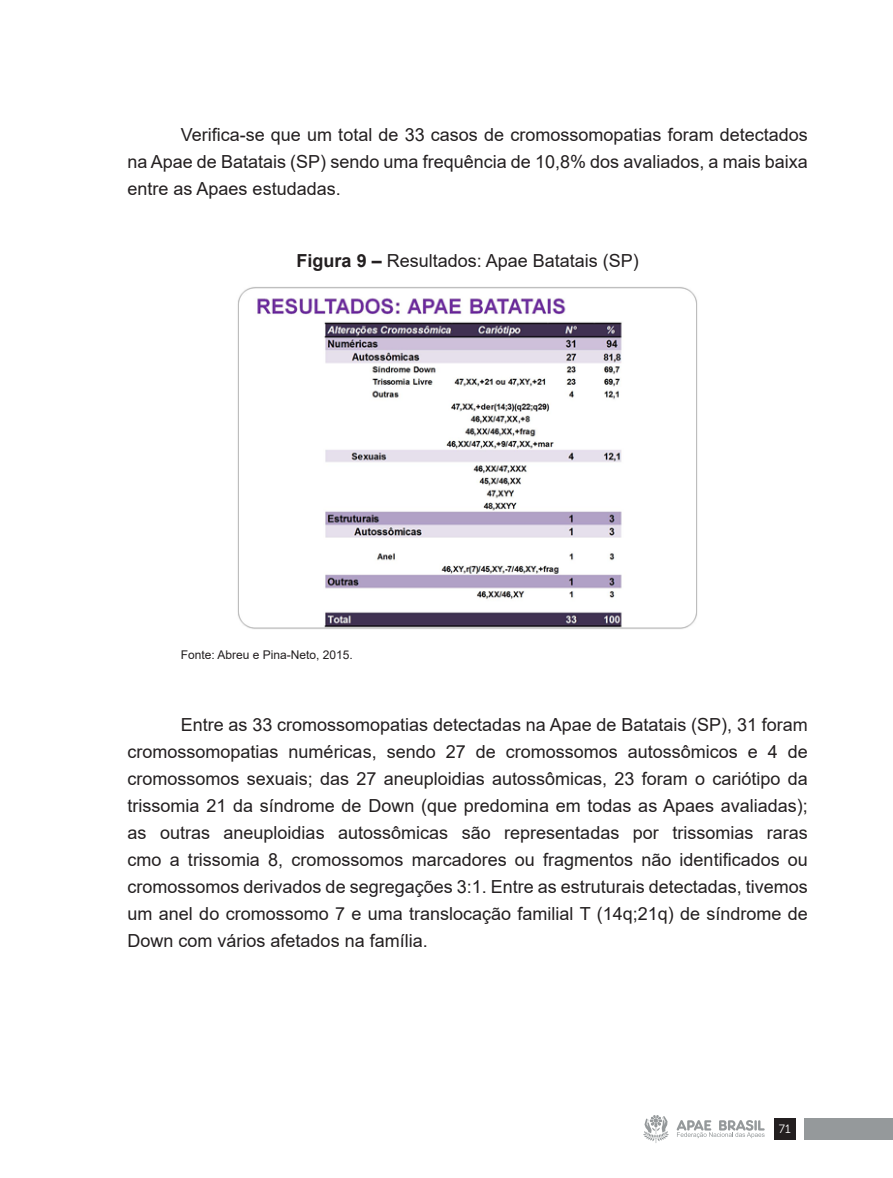
<style>
.page{position:relative;width:893px;height:1178px;background:#fff}
.page>*{position:absolute;margin:0;border:0;box-sizing:border-box;transform-origin:0 0}
.t1{font:18px/27px "Arial";color:#231f20;text-align:justify}
.t2{font:12px "Arial";color:#231f20}
.t3{font:12px "Museo Sans 300";color:#fff}
.s1{font-weight:700}
</style>
<div class="page">
<div style="left:774px;top:1118px;width:21px;height:22px;background:#231f20"></div>
<svg style="left:643px;top:1115px;width:26px;height:28px"></svg>
<svg style="left:677px;top:1120px;width:88px;height:18px"></svg>
<div style="left:804px;top:1118px;width:89px;height:22px;background:#95999b"></div>
<img style="left:237px;top:287px;width:461px;height:342px">
<p class="t1" style="left:128px;top:121px;width:682px;text-indent:53px">Verifica-se que um total de 33 casos de cromossomopatias foram detectados na Apae de Batatais (SP) sendo uma frequência de 10,8% dos avaliados, a mais baixa entre as Apaes estudadas.</p>
<p class="t1" style="left:297px;top:247px;width:344px"><span class="s1">Figura 9 –</span> Resultados: Apae Batatais (SP)</p>
<p class="t2" style="left:181px;top:647px;width:174px">Fonte: Abreu e Pina-Neto, 2015.</p>
<p class="t1" style="left:128px;top:711px;width:682px;text-indent:53px">Entre as 33 cromossomopatias detectadas na Apae de Batatais (SP), 31 foram cromossomopatias numéricas, sendo 27 de cromossomos autossômicos e 4 de cromossomos sexuais; das 27 aneuploidias autossômicas, 23 foram o cariótipo da trissomia 21 da síndrome de Down (que predomina em todas as Apaes avaliadas); as outras aneuploidias autossômicas são representadas por trissomias raras cmo a trissomia 8, cromossomos marcadores ou fragmentos não identificados ou cromossomos derivados de segregações 3:1. Entre as estruturais detectadas, tivemos um anel do cromossomo 7 e uma translocação familial T (14q;21q) de síndrome de Down com vários afetados na família.</p>
<p class="t3" style="left:779px;top:1122px;width:13px">71</p>
</div>
